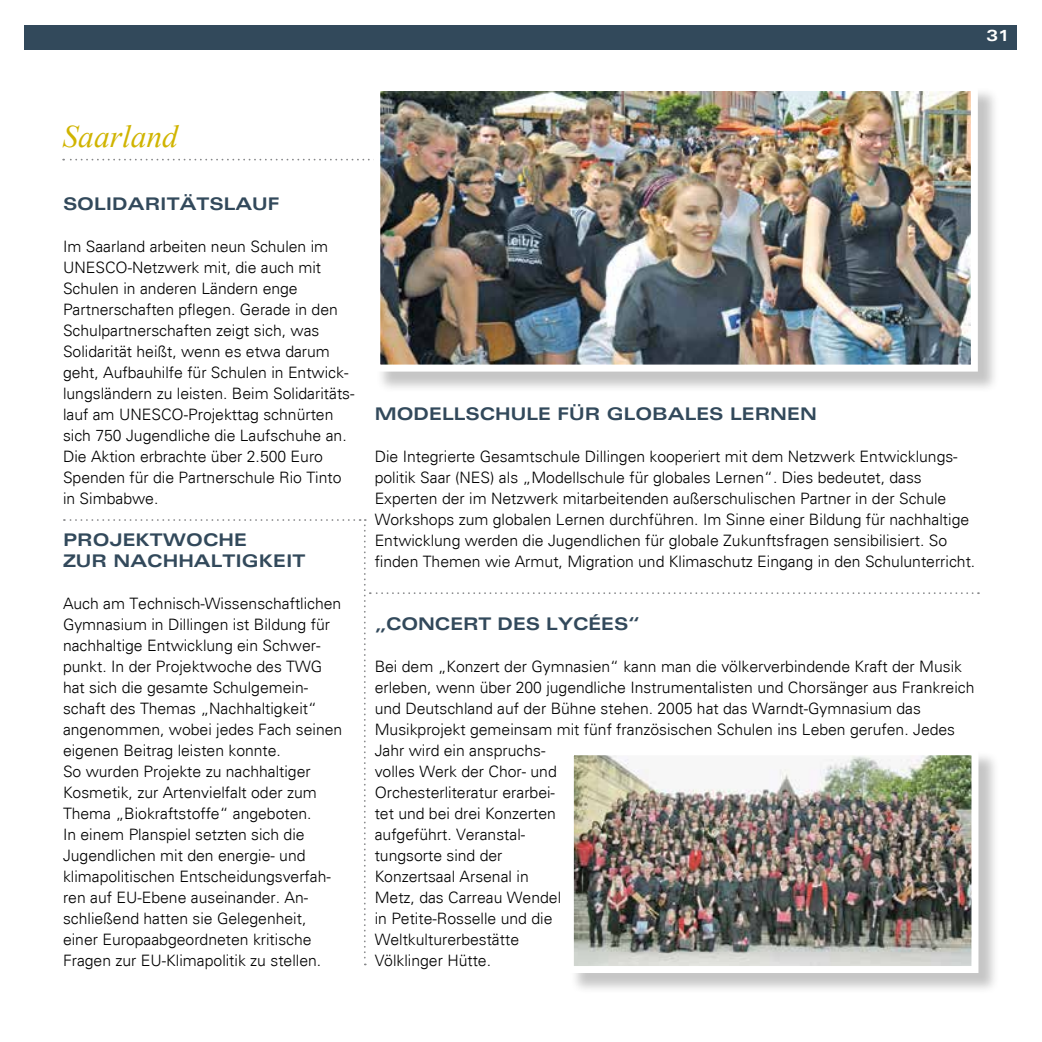
<style>
.page{position:relative;width:1042px;height:1042px;background:#fff}
.page>*{position:absolute;margin:0;border:0;box-sizing:border-box;transform-origin:0 0}
.t1{font:italic 31.5px "Times New Roman";color:#d0b400}
.t2{font:700 expanded 17.5px/21px "Univers";color:#32495b}
.t3{font:300 15.75px/21px "Univers";color:#000}
.t4{font:700 expanded 15.75px "Univers";color:#fff}
</style>
<div class="page">
<div style="left:25px;top:25px;width:992px;height:25px;background:#32495b"></div>
<svg style="left:64px;top:519px;width:290px;height:2px"></svg>
<svg style="left:63px;top:159px;width:307px;height:1px"></svg>
<div style="left:376px;top:87px;width:624px;height:306px;background:#000;opacity:.23"></div>
<img style="left:381px;top:92px;width:589px;height:271px">
<div style="left:373px;top:84px;width:605px;height:287px;border:7px solid #fff"></div>
<div style="left:569px;top:751px;width:431px;height:243px;background:#000;opacity:.23"></div>
<img style="left:575px;top:756px;width:395px;height:209px">
<div style="left:567px;top:748px;width:411px;height:225px;border:7px solid #fff"></div>
<p class="t4" style="left:986px;top:27px;width:25px">31</p>
<h1 class="t1" style="left:62px;top:115px;width:117px">Saarland</h1>
<p class="t2" style="left:63px;top:193px;width:216px">SOLIDARITÄTSLAUF</p>
<p class="t3" style="left:63px;top:236px;width:293px">Im Saarland arbeiten neun Schulen im UNESCO-Netzwerk mit, die auch mit Schulen in anderen Ländern enge Partnerschaften pflegen. Gerade in den Schulpartnerschaften zeigt sich, was Solidarität heißt, wenn es etwa darum geht, Aufbauhilfe für Schulen in Entwick&shy;lungsländern zu leisten. Beim Solidaritäts&shy;lauf am UNESCO-Projekttag schnürten sich 750 Jugendliche die Laufschuhe an.<br>Die Aktion erbrachte über 2.500 Euro Spenden für die Partnerschule Rio Tinto in Simbabwe.</p>
<p class="t2" style="left:63px;top:529px;width:244px">PROJEKTWOCHE<br>ZUR NACHHALTIGKEIT</p>
<p class="t3" style="left:63px;top:593px;width:281px">Auch am Technisch-Wissenschaftlichen Gymnasium in Dillingen ist Bildung für nachhaltige Entwicklung ein Schwer&shy;punkt. In der Projektwoche des TWG hat sich die gesamte Schulgemein&shy;schaft des Themas „Nachhaltigkeit“ angenommen, wobei jedes Fach seinen eigenen Beitrag leisten konnte.<br>So wurden Projekte zu nachhaltiger Kosmetik, zur Artenvielfalt oder zum Thema „Biokraftstoffe“ angeboten.<br>In einem Planspiel setzten sich die Jugendlichen mit den energie- und klimapolitischen Entscheidungsverfah&shy;ren auf EU-Ebene auseinander. An&shy;schließend hatten sie Gelegenheit, einer Europaabgeordneten kritische Fragen zur EU-Klimapolitik zu stellen.</p>
<p class="t2" style="left:375px;top:403px;width:444px">M ODELLSCHULE FÜR GLOBALES LERNEN</p>
<p class="t3" style="left:375px;top:446px;width:602px">Die Integrierte Gesamtschule Dillingen kooperiert mit dem Netzwerk Entwicklungs&shy;politik Saar (NES) als „Modellschule für globales Lernen“. Dies bedeutet, dass Experten der im Netzwerk mitarbeitenden außerschulischen Partner in der Schule Workshops zum globalen Lernen durchführen. Im Sinne einer Bildung für nachhaltige Entwicklung werden die Jugendlichen für globale Zukunftsfragen sensibilisiert. So finden Themen wie Armut, Migration und Klimaschutz Eingang in den Schulunterricht.</p>
<p class="t2" style="left:375px;top:613px;width:267px">„CONCERT DES LYCÉES“</p>
<p class="t3" style="left:375px;top:656px;width:601px">Bei dem „Konzert der Gymnasien“ kann man die völkerverbindende Kraft der Musik erleben, wenn über 200 jugendliche Instrumentalisten und Chorsänger aus Frankreich und Deutschland auf der Bühne stehen. 2005 hat das Warndt-Gymnasium das Musikprojekt gemeinsam mit fünf französischen Schulen ins Leben gerufen. Jedes Jahr wird ein anspruchs-<br>volles Werk der Chor- und<br>Orchesterliteratur erarbei-<br>tet und bei drei Konzerten<br>aufgeführt. Veranstal-<br>tungsorte sind der<br>Konzertsaal Arsenal in<br>Metz, das Carreau Wendel<br>in Petite-Rosselle und die<br>Weltkulturerbestätte<br>Völklinger Hütte.</p>
</div>
